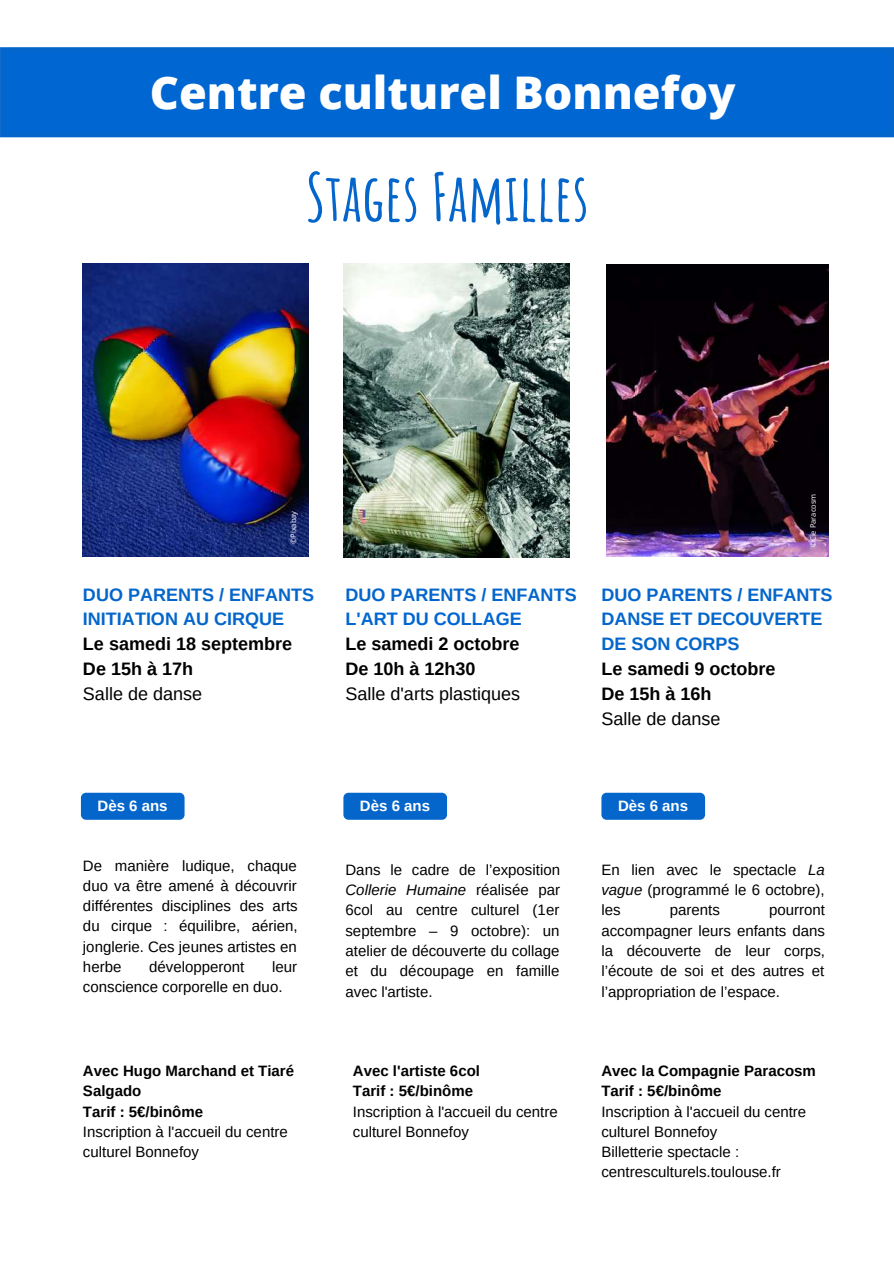
<style>
.page{position:relative;width:894px;height:1264px;background:#fff}
.page>*{position:absolute;margin:0;border:0;box-sizing:border-box;transform-origin:0 0}
.t1{font:700 65.25px "Amatic SC";color:#0466cb}
.t2{font:800 45px "Open Sans";color:#fff}
.t3{font:700 18px/24.8px "Arimo";color:#0466cb}
.t4{font:700 18px/24.8px "Arimo";color:#000}
.t5{font:18px "Arimo";color:#000}
.t6{font:700 18px "Arimo";color:#0066d2}
.t7{font:15px/20.2px "Arimo";color:#000;text-align:justify}
.t8{font:15px/20.2px "Arimo";color:#000}
.t9{font:700 15px/20.2px "Arimo";color:#000}
.t10{font:700 15px "Arimo";color:#fff}
.t11{font:7.5px "Open Sans";color:#fff}
.s1{font-style:italic}
</style>
<div class="page">
<div style="left:2px;top:49px;width:890px;height:86px;background:#0066d2"></div>
<hr style="left:5px;top:133px;width:884px;height:4px;background:#0466cb">
<div style="left:5px;top:47px;width:884px;height:5px;background:#0466cb"></div>
<hr style="left:889px;top:52px;width:4px;height:81px;background:#0466cb">
<svg style="left:0;top:47px;width:5px;height:5px"></svg>
<svg style="left:0;top:133px;width:5px;height:4px"></svg>
<div style="left:0;top:52px;width:5px;height:81px;background:#0466cb"></div>
<div style="left:81px;top:792px;width:103px;height:27px;background:#0466cb;border-radius:5px"></div>
<div style="left:343px;top:792px;width:104px;height:27px;background:#0466cb;border-radius:5px"></div>
<div style="left:601px;top:792px;width:103px;height:27px;background:#0466cb;border-radius:5px"></div>
<img style="left:343px;top:263px;width:226px;height:294px">
<img style="left:606px;top:264px;width:222px;height:292px">
<img style="left:83px;top:263px;width:225px;height:293px">
<h2 class="t2" style="left:150px;top:61px;width:587px">Centre culturel Bonnefoy</h2>
<h1 class="t1" style="left:305px;top:155px;width:284px">Stages Familles</h1>
<p class="t11" style="left:288px;top:544px;width:35px;rotate:-90deg">©Pixabay</p>
<p class="t3" style="left:83px;top:582px;width:232px">DUO PARENTS / ENFANTS<br>INITIATION AU CIRQUE</p>
<p class="t4" style="left:83px;top:631px;width:211px">Le samedi 18 septembre<br>De 15h à 17h</p>
<p class="t5" style="left:83px;top:683px;width:121px">Salle de danse</p>
<p class="t11" style="left:550px;top:544px;width:22px;rotate:-90deg">©6col</p>
<p class="t3" style="left:345px;top:582px;width:233px">DUO PARENTS / ENFANTS</p>
<p class="t6" style="left:345px;top:609px;width:178px">L'ART DU COLLAGE</p>
<p class="t4" style="left:345px;top:631px;width:176px">Le samedi 2 octobre<br>De 10h à 12h30</p>
<p class="t5" style="left:345px;top:683px;width:176px">Salle d'arts plastiques</p>
<p class="t11" style="left:807px;top:547px;width:55px;rotate:-90deg">©Cie Paracosm</p>
<p class="t3" style="left:601px;top:582px;width:232px">DUO PARENTS / ENFANTS<br>DANSE ET DECOUVERTE<br>DE SON CORPS</p>
<p class="t4" style="left:601px;top:656px;width:176px">Le samedi 9 octobre<br>De 15h à 16h</p>
<p class="t5" style="left:601px;top:708px;width:121px">Salle de danse</p>
<p class="t10" style="left:97px;top:797px;width:72px">Dès 6 ans</p>
<p class="t10" style="left:360px;top:797px;width:72px">Dès 6 ans</p>
<p class="t7" style="left:83px;top:855px;width:216px">De manière ludique, chaque duo va être amené à découvrir différentes disciplines des arts du cirque : équilibre, aérien, jonglerie. Ces jeunes artistes en herbe</p>
<p class="t7" style="left:149px;top:956px;width:97px">développeront</p>
<p class="t7" style="left:83px;top:956px;width:216px;text-indent:189px">leur conscience corporelle en duo.</p>
<p class="t9" style="left:83px;top:1060px;width:212px">Avec Hugo Marchand et Tiaré<br>Salgado<br>Tarif : 5€/binôme</p>
<p class="t8" style="left:83px;top:1121px;width:206px">Inscription à l'accueil du centre culturel Bonnefoy</p>
<p class="t7" style="left:345px;top:859px;width:216px">Dans le cadre de l’exposition <span class="s1">Collerie Humaine</span> réalisée par 6col au centre culturel (1er septembre – 9 octobre): un atelier de découverte du collage et du découpage en famille avec l'artiste.</p>
<p class="t9" style="left:353px;top:1060px;width:129px">Avec l'artiste 6col<br>Tarif : 5€/binôme</p>
<p class="t8" style="left:353px;top:1101px;width:206px">Inscription à l'accueil du centre culturel Bonnefoy</p>
<p class="t10" style="left:618px;top:797px;width:72px">Dès 6 ans</p>
<p class="t7" style="left:601px;top:859px;width:225px">En lien avec le spectacle <span class="s1">La vague</span> (programmé le 6 octobre), les</p>
<p class="t7" style="left:601px;top:900px;width:225px;text-indent:168px">pourront accompagner leurs enfants dans la découverte de leur corps, l’écoute de soi et des autres et l’appropriation de l’espace.</p>
<p class="t7" style="left:669px;top:900px;width:52px">parents</p>
<p class="t9" style="left:601px;top:1060px;width:216px">Avec la Compagnie Paracosm<br>Tarif : 5€/binôme</p>
<p class="t8" style="left:601px;top:1101px;width:206px">Inscription à l'accueil du centre culturel Bonnefoy<br>Billetterie spectacle : centresculturels.toulouse.fr</p>
</div>
